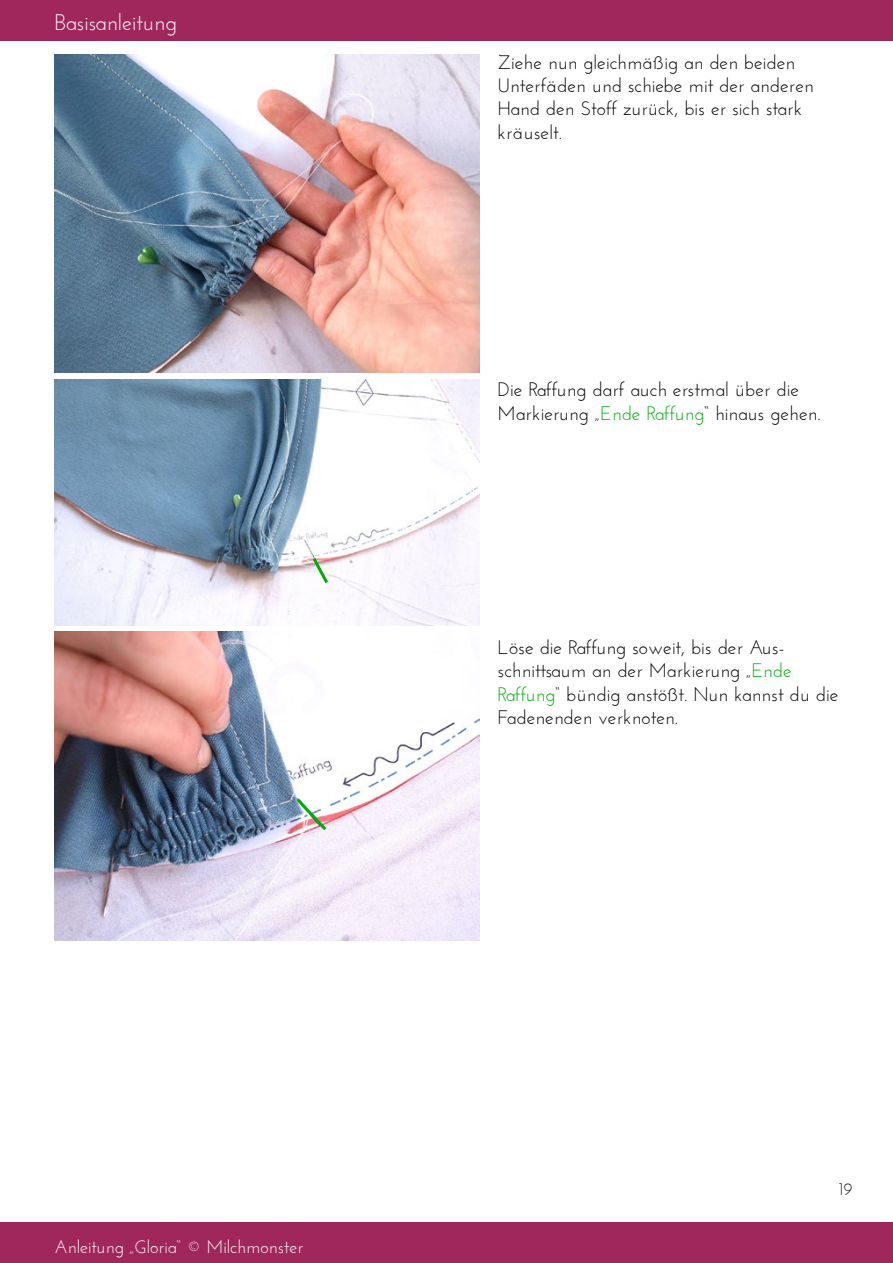
<style>
.page{position:relative;width:893px;height:1263px;background:#fff}
.page>*{position:absolute;margin:0;border:0;box-sizing:border-box;transform-origin:0 0}
.t1{font:22.5px "Josefin Sans";color:#fff}
.t2{font:19.5px/23.4px "Josefin Sans";color:#000}
.t3{font:18px "Josefin Sans";color:#fff}
.t4{font:18px "Josefin Sans";color:#231f20}
.s1{color:#00ac0a}
</style>
<div class="page">
<img style="left:54px;top:379px;width:425px;height:246px">
<img style="left:54px;top:54px;width:425px;height:319px">
<img style="left:54px;top:631px;width:425px;height:309px">
<div style="left:0;top:1222px;width:893px;height:41px;background:#a0275c"></div>
<div style="left:0;top:0;width:893px;height:40px;background:#a0275c"></div>
<svg style="left:310px;top:555px;width:21px;height:31px"></svg>
<svg style="left:293px;top:795px;width:37px;height:38px"></svg>
<p class="t1" style="left:55px;top:13px;width:124px">Basisanleitung</p>
<p class="t3" style="left:55px;top:1239px;width:250px">Anleitung „Gloria“ © Milchmonster</p>
<p class="t2" style="left:497px;top:52px;width:318px">Ziehe nun gleichmäßig an den beiden<br>Unterfäden und schiebe mit der anderen<br>Hand den Stoff zurück, bis er sich stark kräuselt.</p>
<p class="t2" style="left:497px;top:380px;width:325px">Die Raffung darf auch erstmal über die<br>Markierung „<span class="s1">Ende Raffung</span>“ hinaus gehen.</p>
<p class="t2" style="left:497px;top:637px;width:343px">Löse die Raffung soweit, bis der Aus&shy;schnittsaum an der Markierung „<span class="s1">Ende Raffung</span>“ bündig anstößt. Nun kannst du die Fadenenden verknoten.</p>
<p class="t4" style="left:839px;top:1181px;width:16px">19</p>
</div>
